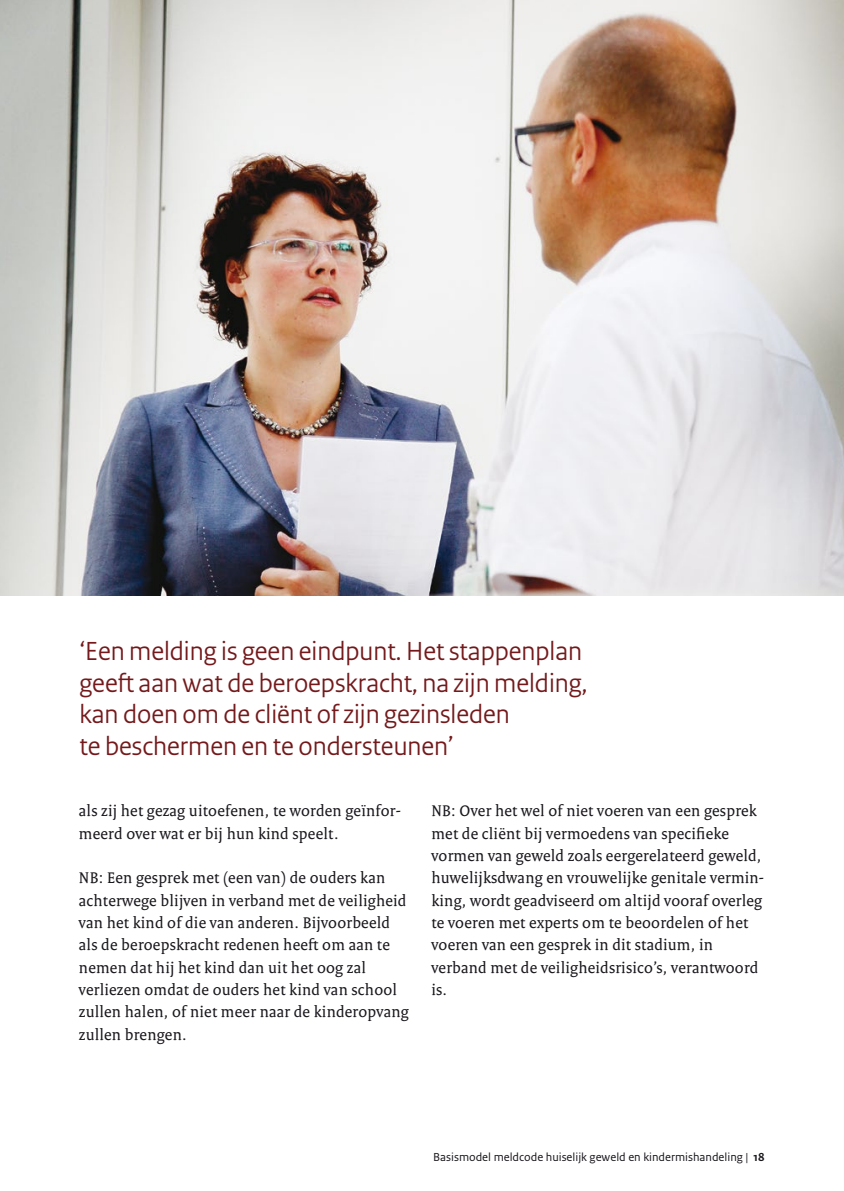
<style>
.page{position:relative;width:844px;height:1191px;background:#fff}
.page>*{position:absolute;margin:0;border:0;box-sizing:border-box;transform-origin:0 0}
.t1{font:27.47px/31.5px "Rijksoverheid Sans Heading";color:#74191b}
.t2{font:16.62px/22.4px "Rijksoverheid Serif";letter-spacing:.015em;color:#1a171c}
.t3{font:12.25px "Rijksoverheid Sans Text";color:#1a171c}
.s1{font-weight:700}
</style>
<div class="page">
<img style="left:0;top:0;width:843px;height:595px">
<h1 class="t1" style="left:79px;top:635px;width:509px">‘Een melding is geen eindpunt. Het stappenplan geeft aan wat de beroepskracht, na zijn melding, kan doen om de cliënt of zijn gezinsleden<br>te beschermen en te ondersteunen’</h1>
<p class="t2" style="left:79px;top:799px;width:323px">als zij het gezag uitoefenen, te worden geïnfor&shy;meerd over wat er bij hun kind speelt.</p>
<p class="t2" style="left:79px;top:866px;width:331px">NB: Een gesprek met (een van) de ouders kan achterwege blijven in verband met de veiligheid van het kind of die van anderen. Bijvoorbeeld als de beroepskracht redenen heeft om aan te nemen dat hij het kind dan uit het oog zal verliezen omdat de ouders het kind van school zullen halen, of niet meer naar de kinderopvang zullen brengen.</p>
<p class="t2" style="left:431px;top:799px;width:334px">NB: Over het wel of niet voeren van een gesprek met de cliënt bij vermoedens van specifieke vormen van geweld zoals eergerelateerd geweld, huwelijksdwang en vrouwelijke genitale vermin&shy;king, wordt geadviseerd om altijd vooraf overleg te voeren met experts om te beoordelen of het voeren van een gesprek in dit stadium, in verband met de veiligheidsrisico’s, verantwoord is.</p>
<p class="t3" style="left:433px;top:1150px;width:333px">Basismodel meldcode huiselijk geweld en kindermishandeling | <span class="s1">18</span></p>
</div>
